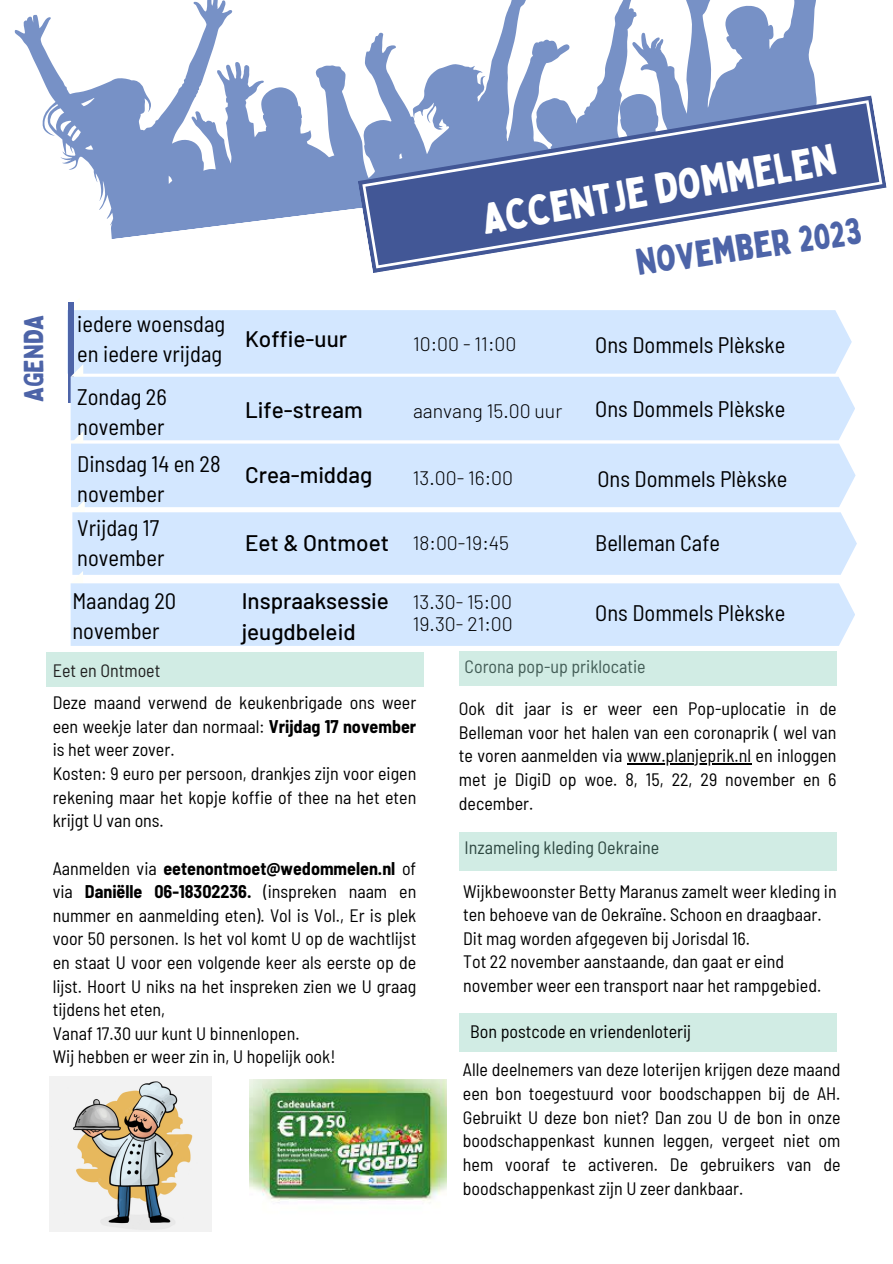
<style>
.page{position:relative;width:893px;height:1264px;background:#fff}
.page>*{position:absolute;margin:0;border:0;box-sizing:border-box;transform-origin:0 0}
.t1{font:42px "Bobby Jones";color:#fff}
.t2{font:36px "Bobby Jones";color:#4d64a8}
.t3{font:27px "Bobby Jones";color:#4d64a8}
.t4{font:semi-condensed 22.5px/30.3px "Barlow";color:#000}
.t5{font:500 22.5px "Barlow";color:#000}
.t6{font:300 19.5px "Barlow";color:#000}
.t7{font:semi-condensed 18px/23.5px "Barlow";color:#000;text-align:justify}
.t8{font:semi-condensed 18px "Barlow";color:#222}
.s1{font-weight:700}
</style>
<div class="page">
<div style="left:67px;top:310px;width:784px;height:63px;background:#d3e7ff"></div>
<div style="left:68px;top:302px;width:6px;height:100px;background:#4d64a8"></div>
<svg style="left:71px;top:364px;width:12px;height:13px"></svg>
<div style="left:71px;top:377px;width:784px;height:63px;background:#d3e7ff"></div>
<svg style="left:71px;top:431px;width:12px;height:10px"></svg>
<div style="left:71px;top:443px;width:784px;height:64px;background:#d3e7ff"></div>
<svg style="left:72px;top:500px;width:13px;height:7px"></svg>
<div style="left:72px;top:512px;width:784px;height:63px;background:#d3e7ff"></div>
<div style="left:46px;top:651px;width:377px;height:35px;background:#d1ece4"></div>
<svg style="left:14px;top:0;width:802px;height:239px"></svg>
<svg style="left:357px;top:95px;width:529px;height:178px"></svg>
<svg style="left:362px;top:100px;width:520px;height:168px"></svg>
<img style="left:49px;top:1076px;width:162px;height:155px">
<svg style="left:72px;top:571px;width:11px;height:4px"></svg>
<div style="left:71px;top:583px;width:784px;height:63px;background:#d3e7ff"></div>
<div style="left:459px;top:651px;width:377px;height:35px;background:#d1ece4"></div>
<hr style="left:627px;top:763px;width:124px;height:1px;background:#000">
<div style="left:459px;top:1012px;width:377px;height:39px;background:#d1ece4"></div>
<img style="left:250px;top:1079px;width:196px;height:124px">
<div style="left:459px;top:832px;width:377px;height:39px;background:#d1ece4"></div>
<p class="t1" style="left:478px;top:194px;width:360px;rotate:-10deg">accentje dommelen</p>
<p class="t2" style="left:633px;top:240px;width:229px;rotate:-8deg">november 2023</p>
<p class="t3" style="left:17px;top:402px;width:89px;rotate:-90deg">AGENDA</p>
<p class="t4" style="left:77px;top:308px;width:149px">iedere woensdag en iedere vrijdag</p>
<p class="t6" style="left:99px;top:388px;width:105px">10:00 - 11:00</p>
<p class="t4" style="left:77px;top:381px;width:91px">Zondag 26 november</p>
<p class="t4" style="left:77px;top:448px;width:145px">Dinsdag 14 en 28 november</p>
<p class="t4" style="left:77px;top:511px;width:89px">Vrijdag 17 november</p>
<p class="t5" style="left:245px;top:324px;width:104px">Koffie-uur</p>
<p class="t5" style="left:245px;top:395px;width:119px">Life-stream</p>
<p class="t5" style="left:245px;top:461px;width:129px">Crea-middag</p>
<p class="t6" style="left:413px;top:331px;width:105px">10:00 - 11:00</p>
<p class="t4" style="left:595px;top:329px;width:191px">Ons Dommels Plèkske</p>
<p class="t6" style="left:413px;top:398px;width:151px">aanvang 15.00 uur</p>
<p class="t4" style="left:595px;top:393px;width:191px">Ons Dommels Plèkske</p>
<p class="t6" style="left:413px;top:465px;width:102px">13.00- 16:00</p>
<p class="t4" style="left:597px;top:463px;width:191px">Ons Dommels Plèkske</p>
<p class="t5" style="left:245px;top:528px;width:145px">Eet &amp; Ontmoet</p>
<p class="t6" style="left:413px;top:530px;width:98px">18:00-19:45</p>
<p class="t4" style="left:595px;top:526px;width:126px">Belleman Cafe</p>
<p class="t4" style="left:72px;top:585px;width:105px">Maandag 20 november</p>
<p class="t5" style="left:242px;top:587px;width:149px">Inspraaksessie</p>
<p class="t5" style="left:242px;top:617px;width:115px">jeugdbeleid</p>
<p class="t6" style="left:413px;top:589px;width:101px">13.30- 15:00</p>
<p class="t6" style="left:413px;top:611px;width:101px">19.30- 21:00</p>
<p class="t4" style="left:595px;top:596px;width:191px">Ons Dommels Plèkske</p>
<p class="t8" style="left:464px;top:654px;width:182px">Corona pop-up priklocatie</p>
<p class="t7" style="left:459px;top:696px;width:379px">Ook dit jaar is er weer een Pop-uplocatie in de Belleman voor het halen van een coronaprik ( wel van te voren aanmelden via www.planjeprik.nl en inloggen met je DigiD op woe. 8, 15, 22, 29 november en 6 december.</p>
<p class="t8" style="left:53px;top:658px;width:109px">Eet en Ontmoet</p>
<p class="t7" style="left:53px;top:690px;width:365px">Deze maand verwend de keukenbrigade ons weer een weekje later dan normaal: <span class="s1">Vrijdag 17 november </span>is het weer zover.</p>
<p class="t7" style="left:53px;top:761px;width:365px">Kosten: 9 euro per persoon, drankjes zijn voor eigen rekening maar het kopje koffie of thee na het eten krijgt U van ons.</p>
<p class="t7" style="left:53px;top:855px;width:365px">Aanmelden via <span class="s1">eetenontmoet@wedommelen.nl</span> of via <span class="s1">Daniëlle 06-18302236.</span> (inspreken naam en nummer en aanmelding eten). Vol is Vol., Er is plek voor 50 personen. Is het vol komt U op de wachtlijst en staat U voor een volgende keer als eerste op de lijst. Hoort U niks na het inspreken zien we U graag tijdens het eten,</p>
<p class="t7" style="left:53px;top:1020px;width:248px">Vanaf 17.30 uur kunt U binnenlopen.</p>
<p class="t7" style="left:53px;top:1044px;width:284px">Wij hebben er weer zin in, U hopelijk ook!</p>
<p class="t7" style="left:464px;top:835px;width:196px">Inzameling kleding Oekraine</p>
<p class="t7" style="left:463px;top:878px;width:375px">Wijkbewoonster Betty Maranus zamelt weer kleding in ten behoeve van de Oekraïne. Schoon en draagbaar.</p>
<p class="t7" style="left:463px;top:925px;width:288px">Dit mag worden afgegeven bij Jorisdal 16.</p>
<p class="t7" style="left:463px;top:949px;width:359px">Tot 22 november aanstaande, dan gaat er eind november weer een transport naar het rampgebied.</p>
<p class="t7" style="left:470px;top:1019px;width:223px">Bon postcode en vriendenloterij</p>
<p class="t7" style="left:463px;top:1057px;width:379px">Alle deelnemers van deze loterijen krijgen deze maand een bon toegestuurd voor boodschappen bij de AH.<br>Gebruikt U deze bon niet? Dan zou U de bon in onze boodschappenkast kunnen leggen, vergeet niet om hem vooraf te activeren. De gebruikers van de boodschappenkast zijn U zeer dankbaar.</p>
</div>
